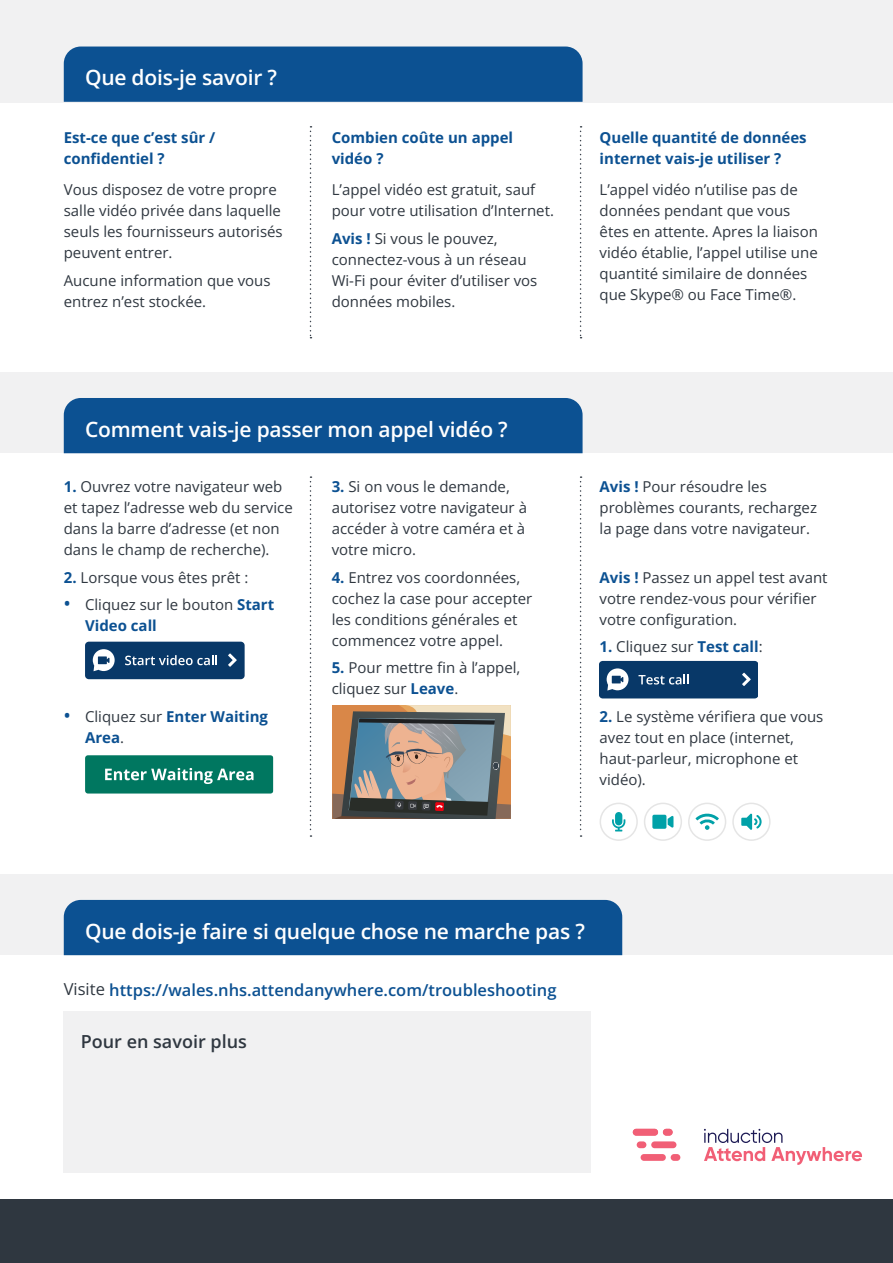
<style>
.page{position:relative;width:893px;height:1263px;background:#fff}
.page>*{position:absolute;margin:0;border:0;box-sizing:border-box;transform-origin:0 0}
.t1{font:600 21px "Open Sans";letter-spacing:-.01em;color:#fff}
.t2{font:600 18px "Open Sans";color:#2f3740}
.t3{font:600 16.5px "Open Sans";color:#0c5192}
.t4{font:15px/21px "Open Sans";color:#2f3740}
.t5{font:700 15px/21px "Open Sans";color:#0c5192}
.s1{font-weight:700;color:#0c5192}
.s2{font-weight:600;font-size:18px;color:#0c5192}
.s3{font-weight:600;font-size:18px}
.s4{font-weight:400;color:#2f3740}
</style>
<div class="page">
<div style="left:64px;top:1011px;width:527px;height:162px;background:#f1f1f2"></div>
<div style="left:0;top:1199px;width:893px;height:64px;background:#2f3740"></div>
<div style="left:0;top:0;width:893px;height:102px;background:#f1f1f2"></div>
<div style="left:0;top:874px;width:893px;height:81px;background:#f1f1f2"></div>
<svg style="left:310px;top:126px;width:1px;height:212px"></svg>
<svg style="left:580px;top:126px;width:2px;height:212px"></svg>
<div style="left:0;top:372px;width:893px;height:81px;background:#f1f1f2"></div>
<svg style="left:580px;top:476px;width:2px;height:361px"></svg>
<div style="left:637px;top:1141px;width:9px;height:7px;background:#f15f76;border-radius:3px"></div>
<div style="left:641px;top:1154px;width:25px;height:7px;background:#f15f76;border-radius:3px"></div>
<div style="left:671px;top:1154px;width:9px;height:7px;background:#f15f76;border-radius:3px"></div>
<div style="left:651px;top:1141px;width:25px;height:7px;background:#f15f76;border-radius:3px"></div>
<div style="left:633px;top:1129px;width:25px;height:6px;background:#f15f76;border-radius:3px"></div>
<div style="left:663px;top:1129px;width:10px;height:6px;background:#f15f76;border-radius:3px"></div>
<svg style="left:704px;top:1129px;width:158px;height:36px"></svg>
<svg style="left:310px;top:476px;width:1px;height:361px"></svg>
<div style="left:64px;top:900px;width:558px;height:55px;background:#0c5192"></div>
<div style="left:85px;top:642px;width:160px;height:37px;background:#083868;border-radius:4px"></div>
<svg style="left:125px;top:655px;width:92px;height:10px"></svg>
<svg style="left:228px;top:653px;width:9px;height:14px"></svg>
<svg style="left:93px;top:649px;width:22px;height:22px"></svg>
<svg style="left:85px;top:755px;width:188px;height:38px"></svg>
<svg style="left:695px;top:813px;width:24px;height:17px"></svg>
<div style="left:688px;top:803px;width:38px;height:38px;border:2px solid #e5e5e5;border-radius:50%"></div>
<div style="left:732px;top:803px;width:39px;height:38px;border:2px solid #e5e5e5;border-radius:50%"></div>
<svg style="left:741px;top:813px;width:21px;height:17px"></svg>
<div style="left:600px;top:803px;width:38px;height:38px;border:2px solid #e5e5e5;border-radius:50%"></div>
<svg style="left:612px;top:812px;width:13px;height:19px"></svg>
<div style="left:644px;top:803px;width:38px;height:38px;border:2px solid #e5e5e5;border-radius:50%"></div>
<svg style="left:652px;top:815px;width:21px;height:14px"></svg>
<svg style="left:332px;top:705px;width:178px;height:114px"></svg>
<div style="left:600px;top:661px;width:158px;height:37px;background:#083868;border-radius:4px"></div>
<svg style="left:638px;top:674px;width:51px;height:10px"></svg>
<svg style="left:742px;top:673px;width:9px;height:13px"></svg>
<svg style="left:607px;top:668px;width:21px;height:22px"></svg>
<div style="left:64px;top:398px;width:519px;height:55px;background:#0c5192"></div>
<div style="left:64px;top:47px;width:519px;height:55px;background:#0c5192"></div>
<h1 class="t1" style="left:85px;top:63px;width:193px">Que dois-je savoir ?</h1>
<p class="t5" style="left:64px;top:126px;width:153px">Est-ce que c’est sûr / confidentiel ?</p>
<p class="t4" style="left:64px;top:179px;width:220px">Vous disposez de votre propre salle vidéo privée dans laquelle seuls les fournisseurs autorisés peuvent entrer.</p>
<p class="t4" style="left:64px;top:269px;width:208px">Aucune information que vous entrez n’est stockée.</p>
<p class="t5" style="left:332px;top:126px;width:183px">Combien coûte un appel vidéo ?</p>
<p class="t4" style="left:332px;top:179px;width:224px">L’appel vidéo est gratuit, sauf pour votre utilisation d’Internet.</p>
<p class="t4" style="left:332px;top:227px;width:207px"><span class="s1">Avis !</span> Si vous le pouvez, connectez-vous à un réseau<br>Wi-Fi pour éviter d’utiliser vos données mobiles.</p>
<h1 class="t1" style="left:85px;top:415px;width:424px">Comment vais-je passer mon appel vidéo ?</h1>
<p class="t4" style="left:64px;top:476px;width:230px"><span class="s1">1.</span> Ouvrez votre navigateur web et tapez l’adresse web du service dans la barre d’adresse (et non dans le champ de recherche).</p>
<p class="t4" style="left:64px;top:566px;width:186px"><span class="s1">2.</span> Lorsque vous êtes prêt :</p>
<p class="t4" style="left:85px;top:594px;width:191px;text-indent:-21px"><span class="s2">•</span> Cliquez sur le bouton <span class="s1">Start<br>Video call</span></p>
<p class="t5" style="left:85px;top:705px;width:185px;text-indent:-21px"><span class="s3">•</span> <span class="s4">Cliquez sur</span> Enter Waiting<br>Area<span class="s4">.</span></p>
<p class="t4" style="left:332px;top:476px;width:197px"><span class="s1">3.</span> Si on vous le demande, autorisez votre navigateur à accéder à votre caméra et à votre micro.</p>
<p class="t4" style="left:332px;top:566px;width:202px"><span class="s1">4.</span> Entrez vos coordonnées, cochez la case pour accepter les conditions générales et commencez votre appel.</p>
<p class="t4" style="left:332px;top:657px;width:190px"><span class="s1">5.</span> Pour mettre fin à l’appel, cliquez sur <span class="s1">Leave</span>.</p>
<p class="t5" style="left:600px;top:126px;width:209px">Quelle quantité de données internet vais-je utiliser ?</p>
<p class="t4" style="left:600px;top:179px;width:220px">L’appel vidéo n’utilise pas de données pendant que vous êtes en attente. Apres la liaison vidéo établie, l’appel utilise une quantité similaire de données que Skype® ou Face Time®.</p>
<p class="t4" style="left:600px;top:476px;width:219px"><span class="s1">Avis !</span> Pour résoudre les problèmes courants, rechargez la page dans votre navigateur.</p>
<p class="t4" style="left:600px;top:566px;width:230px"><span class="s1">Avis !</span> Passez un appel test avant votre rendez-vous pour vérifier votre configuration.</p>
<p class="t4" style="left:600px;top:636px;width:165px"><span class="s1">1.</span> Cliquez sur <span class="s1">Test call</span>:</p>
<p class="t4" style="left:600px;top:705px;width:225px"><span class="s1">2.</span> Le système vérifiera que vous avez tout en place (internet, haut-parleur, microphone et vidéo).</p>
<h1 class="t1" style="left:85px;top:917px;width:501px">Que dois-je faire si quelque chose ne marche pas ?</h1>
<p class="t3" style="left:64px;top:978px;width:494px"><span class="s4">Visite</span> https://wales.nhs.attendanywhere.com/troubleshooting</p>
<p class="t2" style="left:81px;top:1029px;width:168px">Pour en savoir plus</p>
</div>
